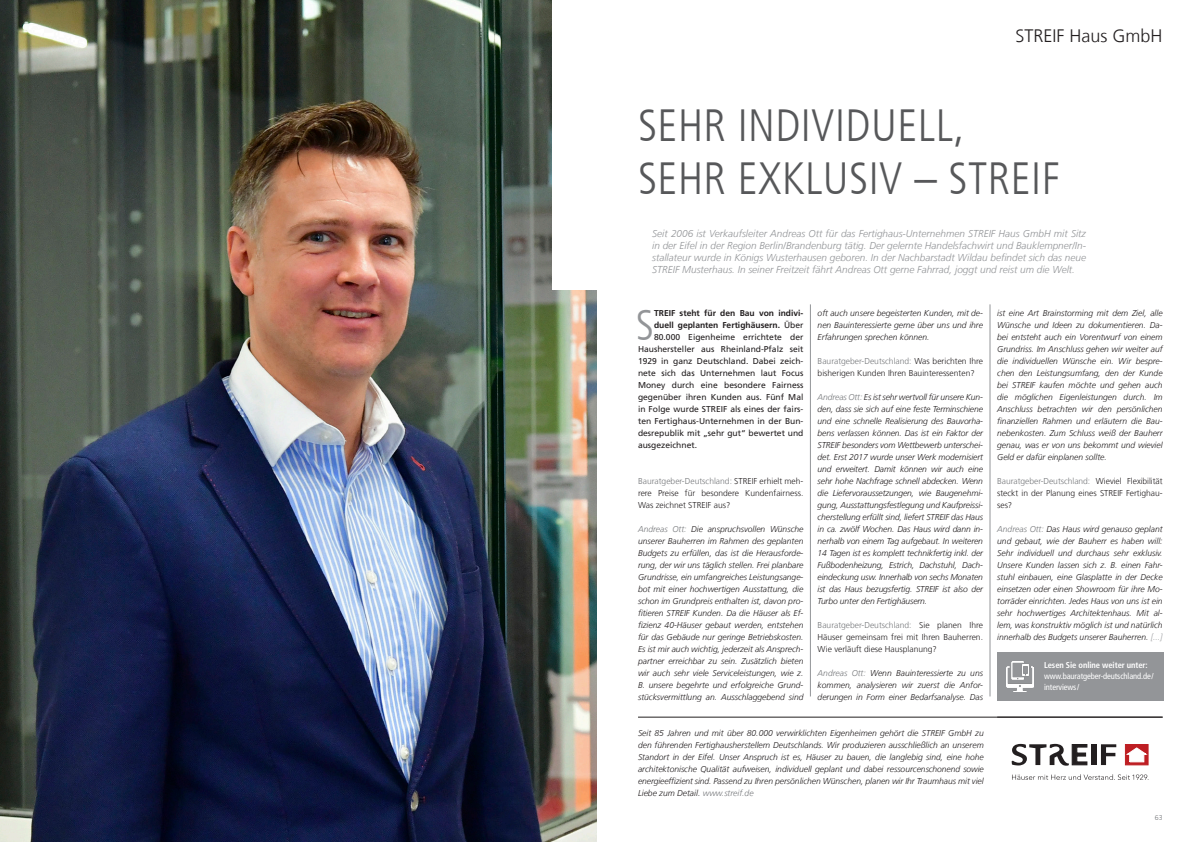
<style>
.page{position:relative;width:1191px;height:842px;background:#fff}
.page>*{position:absolute;margin:0;border:0;box-sizing:border-box;transform-origin:0 0}
.t1{font:300 condensed 45px "Frutiger LT Com";letter-spacing:.01em;color:#57585a}
.t2{font:300 condensed 42.9px "Frutiger LT Com";color:#939598}
.t3{font:300 18px "Frutiger LT Com";color:#231f20}
.t4{font:italic 300 10px/12px "Frutiger LT Com";color:#939598;text-align:justify}
.t5{font:italic 300 8.5px/12px "Frutiger LT Com";color:#231f20;text-align:justify}
.t6{font:300 8.5px/12px "Frutiger LT Com";color:#231f20;text-align:justify}
.t7{font:8.5px "Frutiger LT Com";color:#231f20}
.t8{font:700 8.5px "Frutiger LT Com";color:#231f20}
.t9{font:condensed 8.5px "Frutiger LT Com";letter-spacing:-.01em;color:#fff}
.t10{font:700 condensed 8.5px "Frutiger LT Com";letter-spacing:-.01em;color:#fff}
.t11{font:300 7px "Frutiger LT Com";color:#76787b}
.s1{font-weight:400}
.s2{color:#76787b}
.s3{color:#939598}
</style>
<div class="page">
<img style="left:0;top:0;width:596px;height:842px">
<div style="left:552px;top:0;width:438px;height:290px;background:#fff"></div>
<svg style="left:1011px;top:744px;width:76px;height:22px"></svg>
<div style="left:1091px;top:744px;width:5px;height:21px;background:#231f20"></div>
<svg style="left:1101px;top:744px;width:15px;height:21px"></svg>
<svg style="left:1125px;top:744px;width:23px;height:21px"></svg>
<svg style="left:1126px;top:748px;width:20px;height:14px"></svg>
<svg style="left:1012px;top:774px;width:136px;height:6px"></svg>
<div style="left:997px;top:652px;width:167px;height:48px;background:#939598"></div>
<img style="left:1006px;top:662px;width:27px;height:29px">
<hr style="left:810px;top:304px;width:1px;height:392px;background:#939598">
<hr style="left:989px;top:304px;width:1px;height:392px;background:#939598">
<hr style="left:638px;top:717px;width:524px;height:1px;background:#231f20">
<p class="t3" style="left:1015px;top:25px;width:149px">STREIF Haus GmbH</p>
<p class="t1" style="left:638px;top:100px;width:328px">SEHR INDIVIDUELL,</p>
<p class="t1" style="left:638px;top:153px;width:423px">SEHR EXKLUSIV – STREIF</p>
<p class="t4" style="left:652px;top:228px;width:435px">Seit 2006 ist Verkaufsleiter Andreas Ott für das Fertighaus-Unternehmen STREIF Haus GmbH mit Sitz in der Eifel in der Region Berlin/Brandenburg tätig. Der gelernte Handelsfachwirt und Bauklempner/In&shy;stallateur wurde in Königs Wusterhausen geboren. In der Nachbarstadt Wildau befindet sich das neue STREIF Musterhaus. In seiner Freitzeit fährt Andreas Ott gerne Fahrrad, joggt und reist um die Welt.</p>
<p class="t2" style="left:636px;top:301px;width:20px">S</p>
<p class="t8" style="left:654px;top:308px;width:151px">TREIF steht für den Bau von indivi-</p>
<p class="t8" style="left:654px;top:320px;width:151px">duell geplanten Fertighäusern. <span class="s1">Über</span></p>
<p class="t7" style="left:654px;top:332px;width:151px">80.000 Eigenheime errichtete der</p>
<p class="t7" style="left:638px;top:344px;width:167px">Haushersteller aus Rheinland-Pfalz seit</p>
<p class="t7" style="left:638px;top:356px;width:167px">1929 in ganz Deutschland. Dabei zeich-</p>
<p class="t7" style="left:638px;top:368px;width:167px">nete sich das Unternehmen laut Focus</p>
<p class="t7" style="left:638px;top:380px;width:167px">Money durch eine besondere Fairness</p>
<p class="t7" style="left:638px;top:392px;width:167px">gegenüber ihren Kunden aus. Fünf Mal</p>
<p class="t7" style="left:638px;top:404px;width:167px">in Folge wurde STREIF als eines der fairs-</p>
<p class="t7" style="left:638px;top:416px;width:167px">ten Fertighaus-Unternehmen in der Bun-</p>
<p class="t7" style="left:638px;top:428px;width:167px">desrepublik mit „sehr gut“ bewertet und</p>
<p class="t7" style="left:638px;top:440px;width:61px">ausgezeichnet.</p>
<p class="t6" style="left:638px;top:475px;width:167px"><span class="s2">Bauratgeber-Deutschland:</span> STREIF erhielt meh&shy;rere Preise für besondere Kundenfairness.<br>Was zeichnet STREIF aus?</p>
<p class="t5" style="left:638px;top:523px;width:167px"><span class="s2">Andreas Ott:</span> Die anspruchsvollen Wünsche unserer Bauherren im Rahmen des geplanten Budgets zu erfüllen, das ist die Herausforde&shy;rung, der wir uns täglich stellen. Frei planbare Grundrisse, ein umfangreiches Leistungsange&shy;bot mit einer hochwertigen Ausstattung, die schon im Grundpreis enthalten ist, davon pro&shy;fitieren STREIF Kunden. Da die Häuser als Ef&shy;fizienz 40-Häuser gebaut werden, entstehen für das Gebäude nur geringe Betriebskosten.<br>Es ist mir auch wichtig, jederzeit als Ansprech&shy;partner erreichbar zu sein. Zusätzlich bieten wir auch sehr viele Serviceleistungen, wie z.<br>B. unsere begehrte und erfolgreiche Grund&shy;stücksvermittlung an. Ausschlaggebend sind</p>
<p class="t5" style="left:817px;top:307px;width:167px">oft auch unsere begeisterten Kunden, mit de&shy;nen Bauinteressierte gerne über uns und ihre Erfahrungen sprechen können.</p>
<p class="t6" style="left:817px;top:355px;width:167px"><span class="s2">Bauratgeber-Deutschland:</span> Was berichten Ihre bisherigen Kunden Ihren Bauinteressenten?</p>
<p class="t5" style="left:817px;top:391px;width:167px"><span class="s2">Andreas Ott:</span> Es ist sehr wertvoll für unsere Kun&shy;den, dass sie sich auf eine feste Terminschiene und eine schnelle Realisierung des Bauvorha&shy;bens verlassen können. Das ist ein Faktor der STREIF besonders vom Wettbewerb unterschei&shy;det. Erst 2017 wurde unser Werk modernisiert und erweitert. Damit können wir auch eine sehr hohe Nachfrage schnell abdecken. Wenn die Liefervoraussetzungen, wie Baugenehmi&shy;gung, Ausstattungsfestlegung und Kaufpreissi&shy;cherstellung erfüllt sind, liefert STREIF das Haus in ca. zwölf Wochen. Das Haus wird dann in&shy;nerhalb von einem Tag aufgebaut. In weiteren 14 Tagen ist es komplett technikfertig inkl. der Fußbodenheizung, Estrich, Dachstuhl, Dach&shy;eindeckung usw. Innerhalb von sechs Monaten ist das Haus bezugsfertig. STREIF ist also der Turbo unter den Fertighäusern.</p>
<p class="t6" style="left:817px;top:619px;width:167px"><span class="s2">Bauratgeber-Deutschland:</span> Sie planen Ihre Häuser gemeinsam frei mit Ihren Bauherren.<br>Wie verläuft diese Hausplanung?</p>
<p class="t5" style="left:817px;top:667px;width:167px"><span class="s2">Andreas Ott:</span> Wenn Bauinteressierte zu uns kommen, analysieren wir zuerst die Anfor&shy;derungen in Form einer Bedarfsanalyse. Das</p>
<p class="t5" style="left:638px;top:727px;width:347px">Seit 85 Jahren und mit über 80.000 verwirklichten Eigenheimen gehört die STREIF GmbH zu den führenden Fertighausherstellern Deutschlands. Wir produzieren ausschließlich an unserem Standort in der Eifel. Unser Anspruch ist es, Häuser zu bauen, die langlebig sind, eine hohe architektonische Qualität aufweisen, individuell geplant und dabei ressourcenschonend sowie energieeffizient sind. Passend zu Ihren persönlichen Wünschen, planen wir Ihr Traumhaus mit viel Liebe zum Detail. <span class="s2">www.streif.de</span></p>
<p class="t5" style="left:997px;top:307px;width:167px">ist eine Art Brainstorming mit dem Ziel, alle Wünsche und Ideen zu dokumentieren. Da&shy;bei entsteht auch ein Vorentwurf von einem Grundriss. Im Anschluss gehen wir weiter auf die individuellen Wünsche ein. Wir bespre&shy;chen den Leistungsumfang, den der Kunde bei STREIF kaufen möchte und gehen auch die möglichen Eigenleistungen durch. Im Anschluss betrachten wir den persönlichen finanziellen Rahmen und erläutern die Bau&shy;nebenkosten. Zum Schluss weiß der Bauherr genau, was er von uns bekommt und wieviel Geld er dafür einplanen sollte.</p>
<p class="t6" style="left:997px;top:475px;width:167px"><span class="s2">Bauratgeber-Deutschland:</span> Wieviel Flexibilität steckt in der Planung eines STREIF Fertighau&shy;ses?</p>
<p class="t5" style="left:997px;top:523px;width:167px"><span class="s2">Andreas Ott:</span> Das Haus wird genauso geplant und gebaut, wie der Bauherr es haben will:<br>Sehr individuell und durchaus sehr exklusiv.<br>Unsere Kunden lassen sich z. B. einen Fahr&shy;stuhl einbauen, eine Glasplatte in der Decke einsetzen oder einen Showroom für ihre Mo&shy;torräder einrichten. Jedes Haus von uns ist ein sehr hochwertiges Architektenhaus. Mit al&shy;lem, was konstruktiv möglich ist und natürlich innerhalb des Budgets unserer Bauherren. <span class="s3">[...]</span></p>
<p class="t10" style="left:1044px;top:660px;width:105px">Lesen Sie online weiter unter:</p>
<p class="t9" style="left:1044px;top:671px;width:111px">www.bauratgeber-deutschland.de/</p>
<p class="t9" style="left:1044px;top:682px;width:37px">interviews/</p>
<p class="t11" style="left:1154px;top:814px;width:9px">63</p>
</div>
